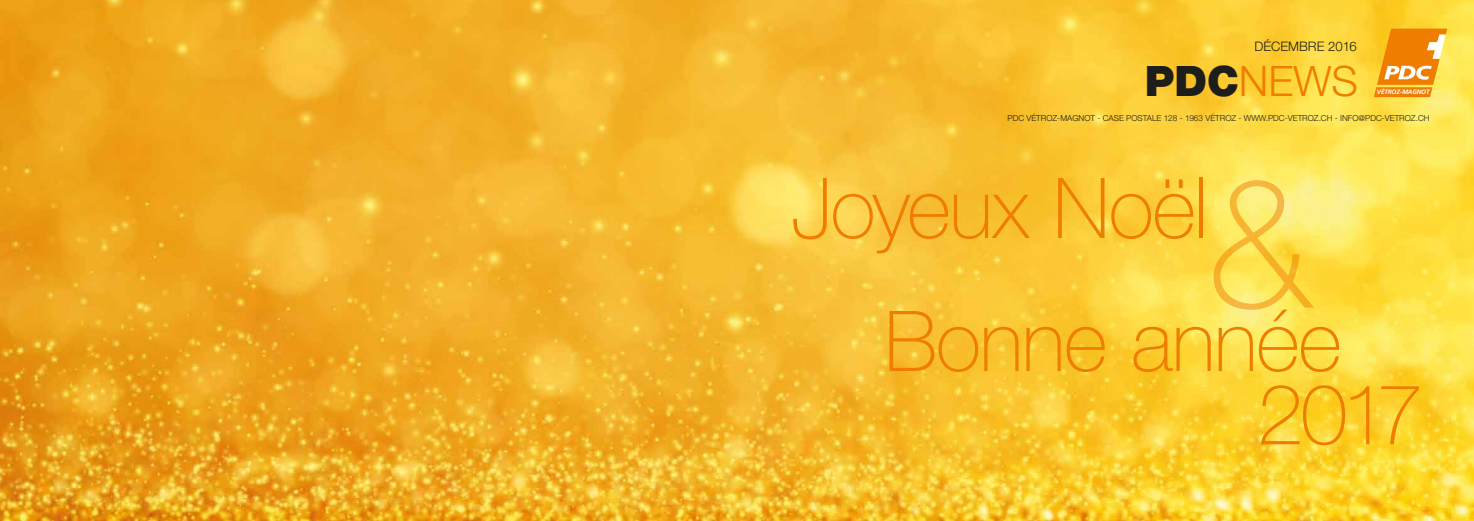
<style>
.page{position:relative;width:1474px;height:521px;background:#fff}
.page>*{position:absolute;margin:0;border:0;box-sizing:border-box;transform-origin:0 0}
.t1{font:100 84px/133px "Helvetica Neue LT Std";letter-spacing:-.02em;color:#ef7d00}
.t2{font:300 42px "Helvetica Neue LT Std";color:#ef7d00}
.t3{font:300 13.12px "Helvetica Neue LT Std";color:#1d1d1b}
.t4{font:300 8.22px "Helvetica Neue LT Std";color:#1d1d1b}
.t5{font:italic 700 6.39px "Frutiger LT Std";letter-spacing:-.025em;color:#fff}
.s1{font-weight:900;color:#1d1d1b}
.s2{font-size:181.47px}
</style>
<div class="page">
<img style="left:0;top:0;width:1473px;height:521px">
<svg style="left:1373px;top:29px;width:74px;height:68px;background:#f4a52f"></svg>
<h3 class="t3" style="left:1254px;top:38px;width:104px">DÉCEMBRE 2016</h3>
<h2 class="t2" style="left:1144px;top:56px;width:215px"><span class="s1">PDC</span>NEWS</h2>
<p class="t5" style="left:1376px;top:88px;width:54px">VÉTROZ-MAGNOT</p>
<p class="t4" style="left:1007px;top:113px;width:423px">PDC VÉTROZ-MAGN OT - CASE POSTALE 128 - 1963 VÉTROZ - WWW.PDC-VETROZ.CH - IN FO@PDC-VETROZ.CH</p>
<h1 class="t1" style="left:884px;top:141px;width:459px;text-indent:-93px">Joyeux Noël<span class="s2">&amp;<br></span>Bonne année</h1>
<h1 class="t1" style="left:1257px;top:348px;width:168px">2017</h1>
</div>
